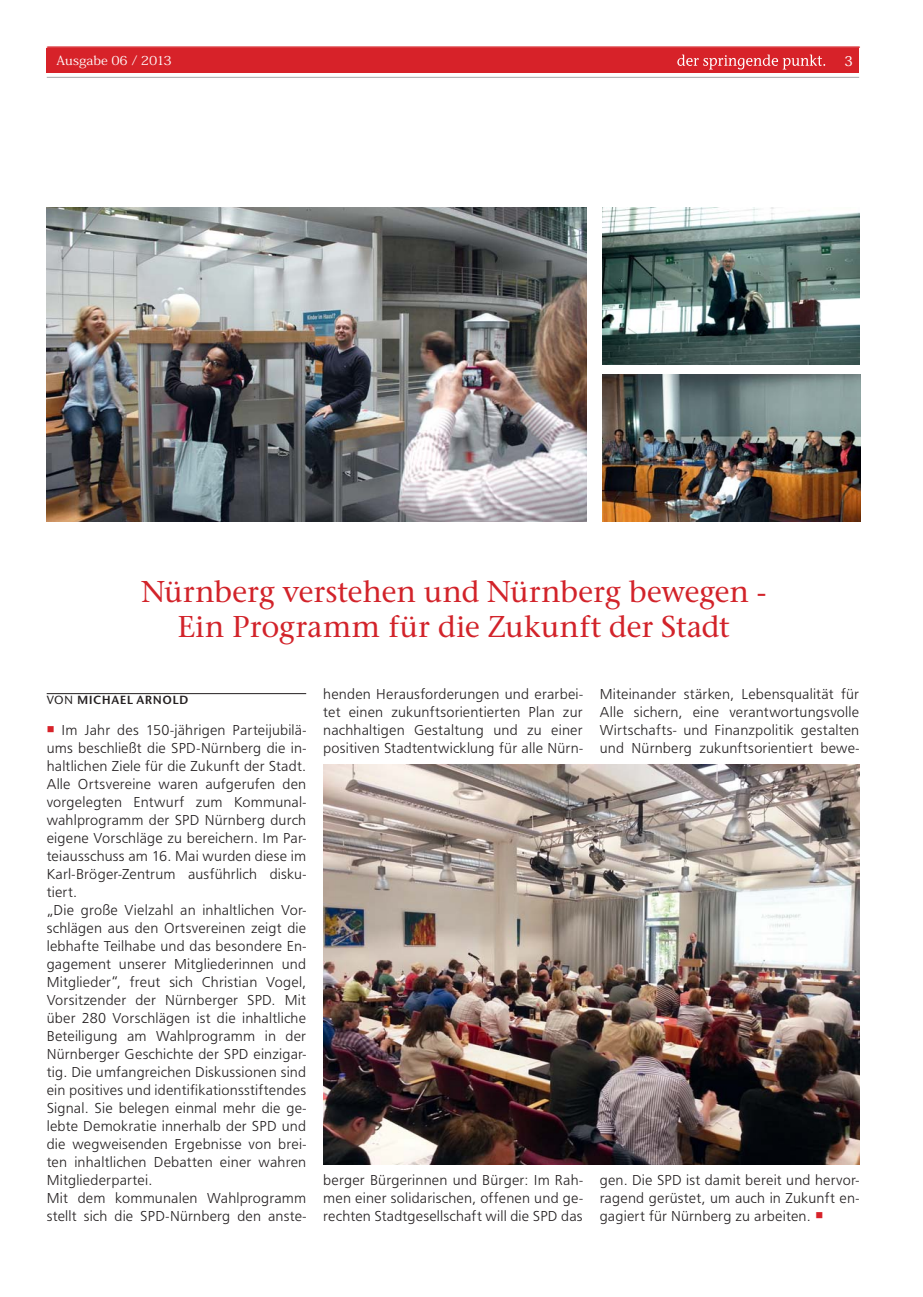
<style>
.page{position:relative;width:923px;height:1297px;background:#fff}
.page>*{position:absolute;margin:0;border:0;box-sizing:border-box;transform-origin:0 0}
.t1{font:500 31.5px/34.5px "Stone Serif Itc T";letter-spacing:-.005em;color:#d2232a;text-align:center}
.t2{font:300 15px/18px "Front Page";letter-spacing:.01em;color:#231f20;text-align:justify}
.t3{font:13.5px "Koz Min Pro Medium 90 pv RKSJ H";color:#fff}
.t4{font:12.45px "Koz Min Pro Regular 90 pv RKSJ H";color:#fff;scale:1.09 1}
.t5{font:12px "Stone San Itc T Semi";letter-spacing:.05em;color:#231f20}
.s1{font-family:"Stone San Itc T";font-weight:500}
.s2{color:#d72229}
</style>
<div class="page">
<div style="left:47px;top:48px;width:812px;height:24px;background:#d72229"></div>
<hr style="left:47px;top:77px;width:812px;height:1px;background:#a5a7a9">
<svg style="left:677px;top:55px;width:148px;height:15px"></svg>
<hr style="left:47px;top:47px;width:812px;height:1px;background:#d72229">
<hr style="left:48px;top:47px;width:812px;height:1px;background:#d72229">
<hr style="left:47px;top:693px;width:259px;height:1px;background:#231f20">
<img style="left:603px;top:207px;width:256px;height:157px">
<img style="left:603px;top:375px;width:257px;height:146px">
<img style="left:47px;top:207px;width:540px;height:314px">
<img style="left:323px;top:764px;width:536px;height:400px">
<p class="t4" style="left:57px;top:55px;width:107px">Ausgabe 06 / 2013</p>
<p class="t3" style="left:844px;top:56px;width:10px">3</p>
<h1 class="t1" style="left:141px;top:577px;width:627px">Nürnberg verstehen und Nürnberg bewegen -<br>Ein Programm für die Zukunft der Stadt</h1>
<p class="t5" style="left:47px;top:695px;width:143px"><span class="s1">VON</span> MICHAEL ARNOLD</p>
<p class="t2" style="left:47px;top:721px;width:261px;text-align:left"><span class="s2">■</span> Im Jahr des 150-jährigen Parteijubilä&shy;ums beschließt die SPD-Nürnberg die in&shy;haltlichen Ziele für die Zukunft der Stadt.<br>Alle Ortsvereine waren aufgerufen den vorgelegten Entwurf zum Kommunal&shy;wahlprogramm der SPD Nürnberg durch eigene Vorschläge zu bereichern. Im Par&shy;teiausschuss am 16. Mai wurden diese im Karl-Bröger-Zentrum ausführlich disku&shy;tiert.<br>„Die große Vielzahl an inhaltlichen Vor&shy;schlägen aus den Ortsvereinen zeigt die lebhafte Teilhabe und das besondere En&shy;gagement unserer Mitgliederinnen und Mitglieder“, freut sich Christian Vogel, Vorsitzender der Nürnberger SPD. Mit über 280 Vorschlägen ist die inhaltliche Beteiligung am Wahlprogramm in der Nürnberger Geschichte der SPD einzigar&shy;tig. Die umfangreichen Diskussionen sind ein positives und identifikationsstiftendes Signal. Sie belegen einmal mehr die ge&shy;lebte Demokratie innerhalb der SPD und die wegweisenden Ergebnisse von brei&shy;ten inhaltlichen Debatten einer wahren Mitgliederpartei.<br>Mit dem kommunalen Wahlprogramm stellt sich die SPD-Nürnberg den anste-</p>
<p class="t2" style="left:323px;top:685px;width:261px">henden Herausforderungen und erarbei&shy;tet einen zukunftsorientierten Plan zur nachhaltigen Gestaltung und zu einer positiven Stadtentwicklung für alle Nürn-</p>
<p class="t2" style="left:600px;top:685px;width:261px">Miteinander stärken, Lebensqualität für Alle sichern, eine verantwortungsvolle Wirtschafts- und Finanzpolitik gestalten und Nürnberg zukunftsorientiert bewe-</p>
<p class="t2" style="left:323px;top:1171px;width:261px">berger Bürgerinnen und Bürger: Im Rah&shy;men einer solidarischen, offenen und ge&shy;rechten Stadtgesellschaft will die SPD das</p>
<p class="t2" style="left:600px;top:1171px;width:261px">gen. Die SPD ist damit bereit und hervor&shy;ragend gerüstet, um auch in Zukunft en&shy;gagiert für Nürnberg zu arbeiten. <span class="s2">■</span></p>
</div>
